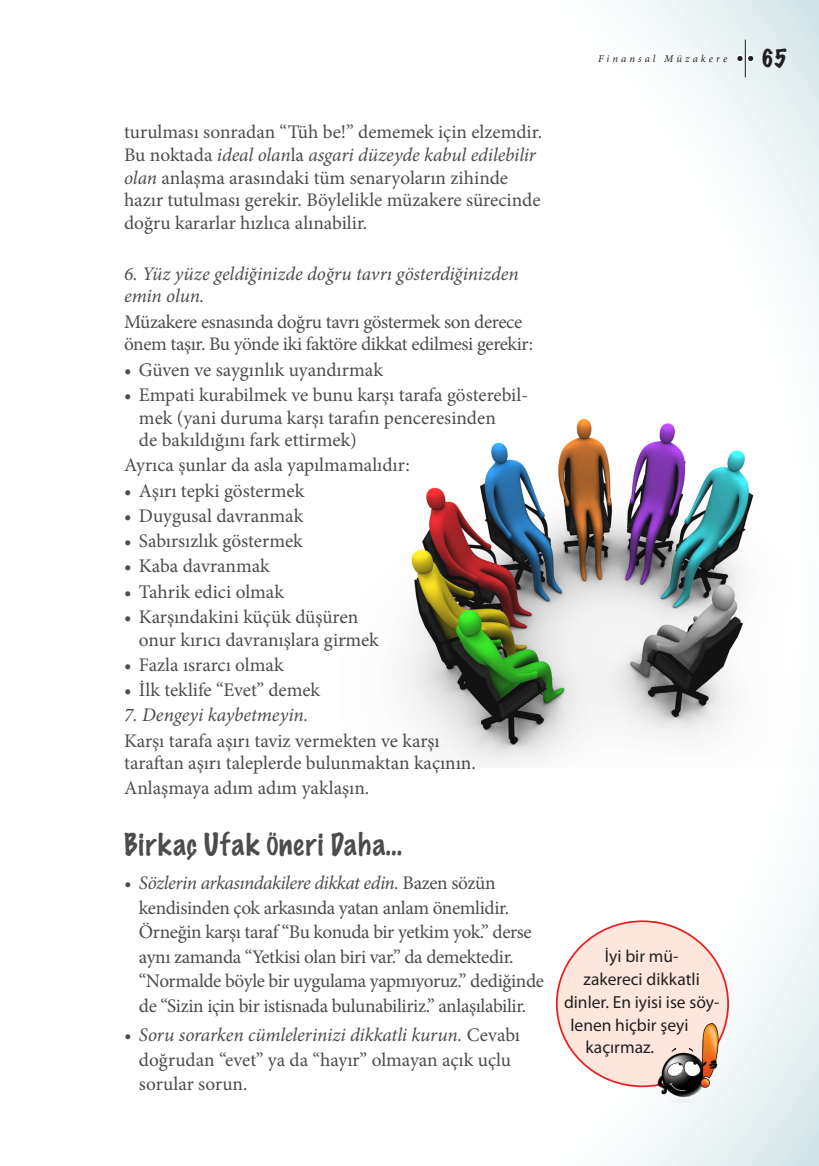
<style>
.page{position:relative;width:819px;height:1166px;background:#fff}
.page>*{position:absolute;margin:0;border:0;box-sizing:border-box;transform-origin:0 0}
.BSLK{font:100 28px "Marker Felt";letter-spacing:.04em;color:#4b4c4d}
.t1{font:100 22.75px "Marker Felt";color:#231f20}
.GOVDE_METİN{font:19.25px/22.8px "Minion Pro";letter-spacing:-.005em;color:#4b4c4d}
.GOVDE_METİN-2{font:italic 19.25px/22.8px "Minion Pro";letter-spacing:-.005em;color:#4b4c4d}
.t2{font:17.5px "Myriad Pro";color:#231f20}
.t3{font:italic 10.5px "Minion Pro";letter-spacing:.29em;color:#231f20}
.s1{font-style:italic}
</style>
<div class="page">
<hr style="left:745px;top:40px;width:1px;height:37px;background:#231f20">
<div style="left:736px;top:55px;width:7px;height:7px;background:#231f20;border-radius:50%"></div>
<div style="left:736px;top:55px;width:7px;height:7px;border:1px solid #fff;border-radius:50%"></div>
<svg style="left:747px;top:55px;width:6px;height:7px"></svg>
<div style="left:746px;top:55px;width:8px;height:7px;border:1px solid #fff;border-radius:50%"></div>
<img style="left:402px;top:418px;width:352px;height:349px">
<div style="left:556px;top:921px;width:172px;height:165px;background:#fde7dc;border-radius:50%"></div>
<img style="left:643px;top:1024px;width:79px;height:83px">
<hr style="left:665px;top:1099px;width:34px;height:4px;background:#eff3f4;border-radius:50%">
<p class="t3" style="left:598px;top:51px;width:131px">Finansal Müzakere</p>
<p class="t1" style="left:761px;top:40px;width:27px">65</p>
<p class="GOVDE_METİN" style="left:124px;top:121px;width:419px">turulması sonradan “Tüh be!” dememek için elzemdir.<br>Bu noktada <span class="s1">ideal olan</span>la <span class="s1">asgari düzeyde kabul edilebilir olan</span> anlaşma arasındaki tüm senaryoların zihinde hazır tutulması gerekir. Böylelikle müzakere sürecinde doğru kararlar hızlıca alınabilir.</p>
<p class="GOVDE_METİN-2" style="left:124px;top:262px;width:396px">6. Yüz yüze geldiğinizde doğru tavrı gösterdiğinizden emin olun.</p>
<p class="GOVDE_METİN" style="left:124px;top:310px;width:410px">Müzakere esnasında doğru tavrı göstermek son derece önem taşır. Bu yönde iki faktöre dikkat edilmesi gerekir:</p>
<p class="GOVDE_METİN" style="left:124px;top:358px;width:260px">• Güven ve saygınlık uyandırmak</p>
<p class="GOVDE_METİN" style="left:139px;top:383px;width:391px;text-indent:-15px">• Empati kurabilmek ve bunu karşı tarafa gösterebil&shy;mek (yani duruma karşı tarafın penceresinden<br>de bakıldığını fark ettirmek)</p>
<p class="GOVDE_METİN" style="left:124px;top:454px;width:287px">Ayrıca şunlar da asla yapılmamalıdır:</p>
<p class="GOVDE_METİN" style="left:124px;top:479px;width:182px">• Aşırı tepki göstermek</p>
<p class="GOVDE_METİN" style="left:124px;top:504px;width:181px">• Duygusal davranmak</p>
<p class="GOVDE_METİN" style="left:124px;top:530px;width:180px">• Sabırsızlık göstermek</p>
<p class="GOVDE_METİN" style="left:124px;top:555px;width:147px">• Kaba davranmak</p>
<p class="GOVDE_METİN" style="left:124px;top:580px;width:161px">• Tahrik edici olmak</p>
<p class="GOVDE_METİN" style="left:139px;top:605px;width:241px;text-indent:-15px">• Karşındakini küçük düşüren onur kırıcı davranışlara girmek</p>
<p class="GOVDE_METİN" style="left:124px;top:653px;width:161px">• Fazla ısrarcı olmak</p>
<p class="GOVDE_METİN" style="left:124px;top:679px;width:198px">• İlk teklife “Evet” demek</p>
<p class="GOVDE_METİN-2" style="left:124px;top:704px;width:186px">7. Dengeyi kaybetmeyin.</p>
<p class="GOVDE_METİN" style="left:124px;top:729px;width:353px">Karşı tarafa aşırı taviz vermekten ve karşı taraftan aşırı taleplerde bulunmaktan kaçının.</p>
<p class="GOVDE_METİN" style="left:124px;top:776px;width:247px">Anlaşmaya adım adım yaklaşın.</p>
<p class="BSLK" style="left:124px;top:822px;width:280px">Birkaç Ufak Öneri Daha…</p>
<p class="GOVDE_METİN" style="left:139px;top:871px;width:406px;line-height:24.5px;text-indent:-15px"><span class="s1">• Sözlerin arkasındakilere dikkat edin.</span> Bazen sözün kendisinden çok arkasında yatan anlam önemlidir.<br>Örneğin karşı taraf “Bu konuda bir yetkim yok.” derse aynı zamanda “Yetkisi olan biri var.” da demektedir. “Normalde böyle bir uygulama yapmıyoruz.” dediğinde de “Sizin için bir istisnada bulunabiliriz.” anlaşılabilir.</p>
<p class="GOVDE_METİN" style="left:139px;top:1023px;width:382px;line-height:24.5px;text-indent:-15px"><span class="s1">• Soru sorarken cümlelerinizi dikkatli kurun.</span> Cevabı doğrudan “evet” ya da “hayır” olmayan açık uçlu sorular sorun.</p>
<p class="t2" style="left:605px;top:946px;width:75px">İyi bir mü-</p>
<p class="t2" style="left:583px;top:968px;width:118px">zakereci dikkatli</p>
<p class="t2" style="left:564px;top:991px;width:157px">dinler. En iyisi ise söy-</p>
<p class="t2" style="left:570px;top:1014px;width:119px">lenen hiçbir şeyi</p>
<p class="t2" style="left:585px;top:1037px;width:70px">kaçırmaz.</p>
</div>
